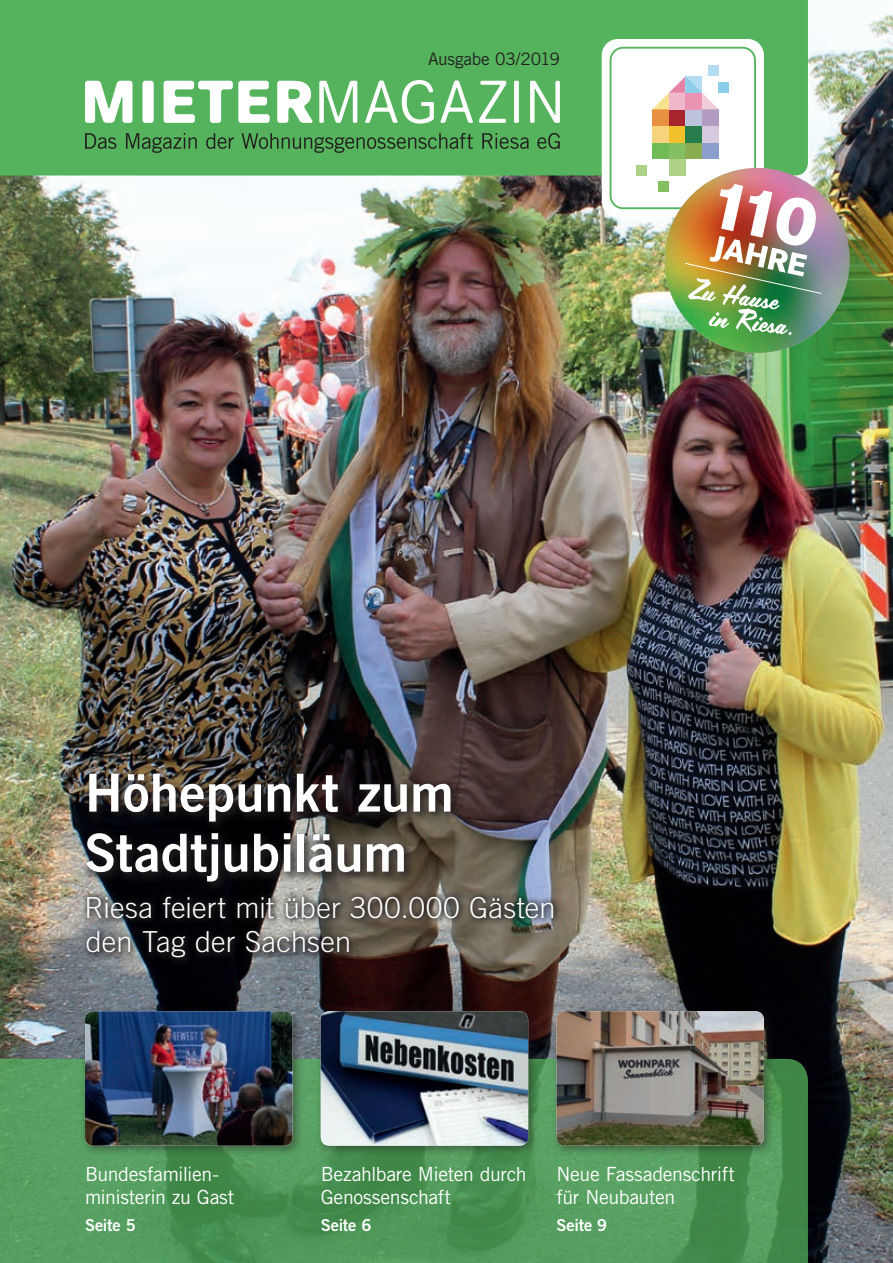
<style>
.page{position:relative;width:893px;height:1263px;background:#fff}
.page>*{position:absolute;margin:0;border:0;box-sizing:border-box;transform-origin:0 0}
.t1{font:52.5px/60px "Trade Gothic LT Std Bd 2";color:#fff}
.t2{font:300 28.95px/34.8px "Trade Gothic LT Std";letter-spacing:.005em;color:#fff}
.t3{font:19.5px/22.5px "Trade Gothic LT Std";letter-spacing:-.02em;color:#fff}
.t4{font:17.1px "Trade Gothic LT Std";letter-spacing:-.015em;color:#231f20}
.t5{font:16.5px "Trade Gothic LT Std Bd 2";letter-spacing:-.015em;color:#fff}
</style>
<div class="page">
<img style="left:0;top:14px;width:893px;height:1249px">
<svg style="left:0;top:1059px;width:808px;height:204px;background:#4e9758"></svg>
<div style="left:0;top:0;width:808px;height:176px;background:#54b35c"></div>
<div style="left:315px;top:1005px;width:225px;height:152px;background:#231f20;opacity:.5"></div>
<img style="left:321px;top:1011px;width:207px;height:135px">
<div style="left:79px;top:1005px;width:226px;height:152px;background:#231f20;opacity:.5"></div>
<img style="left:85px;top:1011px;width:207px;height:135px">
<div style="left:550px;top:1005px;width:226px;height:152px;background:#231f20;opacity:.5"></div>
<img style="left:556px;top:1011px;width:208px;height:135px">
<svg style="left:85px;top:81px;width:48px;height:42px"></svg>
<div style="left:143px;top:81px;width:11px;height:42px;background:#fff;border-radius:3px"></div>
<svg style="left:164px;top:81px;width:106px;height:42px"></svg>
<svg style="left:277px;top:81px;width:36px;height:42px"></svg>
<svg style="left:319px;top:81px;width:38px;height:42px"></svg>
<svg style="left:365px;top:80px;width:69px;height:44px"></svg>
<svg style="left:440px;top:80px;width:33px;height:43px"></svg>
<svg style="left:479px;top:81px;width:27px;height:42px"></svg>
<div style="left:514px;top:81px;width:5px;height:42px;background:#fff"></div>
<svg style="left:530px;top:81px;width:30px;height:42px"></svg>
<svg style="left:85px;top:133px;width:475px;height:20px;background:#49944f"></svg>
<div style="left:602px;top:39px;width:162px;height:178px;background:#fff;border-radius:16px"></div>
<div style="left:652px;top:142px;width:17px;height:17px;background:#71bb56"></div>
<div style="left:669px;top:142px;width:16px;height:17px;background:#84c062"></div>
<div style="left:685px;top:142px;width:17px;height:17px;background:#89ac50"></div>
<div style="left:702px;top:142px;width:17px;height:17px;background:#8a9fcb"></div>
<div style="left:669px;top:159px;width:16px;height:16px;background:#acd187"></div>
<div style="left:652px;top:126px;width:17px;height:16px;background:#f6d47b"></div>
<div style="left:669px;top:126px;width:16px;height:16px;background:#f3c02d"></div>
<div style="left:685px;top:126px;width:17px;height:16px;background:#267d4b"></div>
<div style="left:702px;top:126px;width:17px;height:16px;background:#d7cadf"></div>
<div style="left:652px;top:109px;width:17px;height:17px;background:#e89140"></div>
<div style="left:669px;top:109px;width:16px;height:17px;background:#a7252d"></div>
<div style="left:685px;top:109px;width:17px;height:17px;background:#bdc2dd"></div>
<div style="left:702px;top:109px;width:17px;height:17px;background:#b29cc2"></div>
<svg style="left:653px;top:76px;width:66px;height:33px"></svg>
<div style="left:708px;top:66px;width:11px;height:10px;background:#b3dbf1"></div>
<div style="left:719px;top:82px;width:10px;height:11px;background:#8ccee7"></div>
<div style="left:636px;top:165px;width:11px;height:10px;background:#acd187"></div>
<div style="left:610px;top:47px;width:146px;height:162px;border:2px solid #54b35c;border-radius:13px"></div>
<div style="left:80px;top:767px;width:383px;height:127px;background:#231f20;opacity:.9"></div>
<div style="left:81px;top:890px;width:480px;height:76px;background:#231f20;opacity:.9"></div>
<img style="left:656px;top:168px;width:203px;height:194px">
<img style="left:684px;top:184px;width:138px;height:151px">
<p class="t4" style="left:428px;top:49px;width:133px">Ausgabe 03/2019</p>
<h1 class="t1" style="left:84px;top:762px;width:371px">Höhepunkt zum<br>Stadtjubiläum</h1>
<h2 class="t2" style="left:84px;top:889px;width:473px">Riesa feiert mit über 300.000 Gästen den Tag der Sachsen</h2>
<p class="t3" style="left:85px;top:1163px;width:151px">Bundesfamilien&shy;ministerin zu Gast</p>
<p class="t5" style="left:85px;top:1214px;width:52px">Seite 5</p>
<p class="t3" style="left:321px;top:1163px;width:207px">Bezahlbare Mieten durch<br>Genossenschaft</p>
<p class="t5" style="left:321px;top:1214px;width:52px">Seite 6</p>
<p class="t3" style="left:556px;top:1163px;width:180px">Neue Fassadenschrift für Neubauten</p>
<p class="t5" style="left:556px;top:1214px;width:52px">Seite 9</p>
</div>
